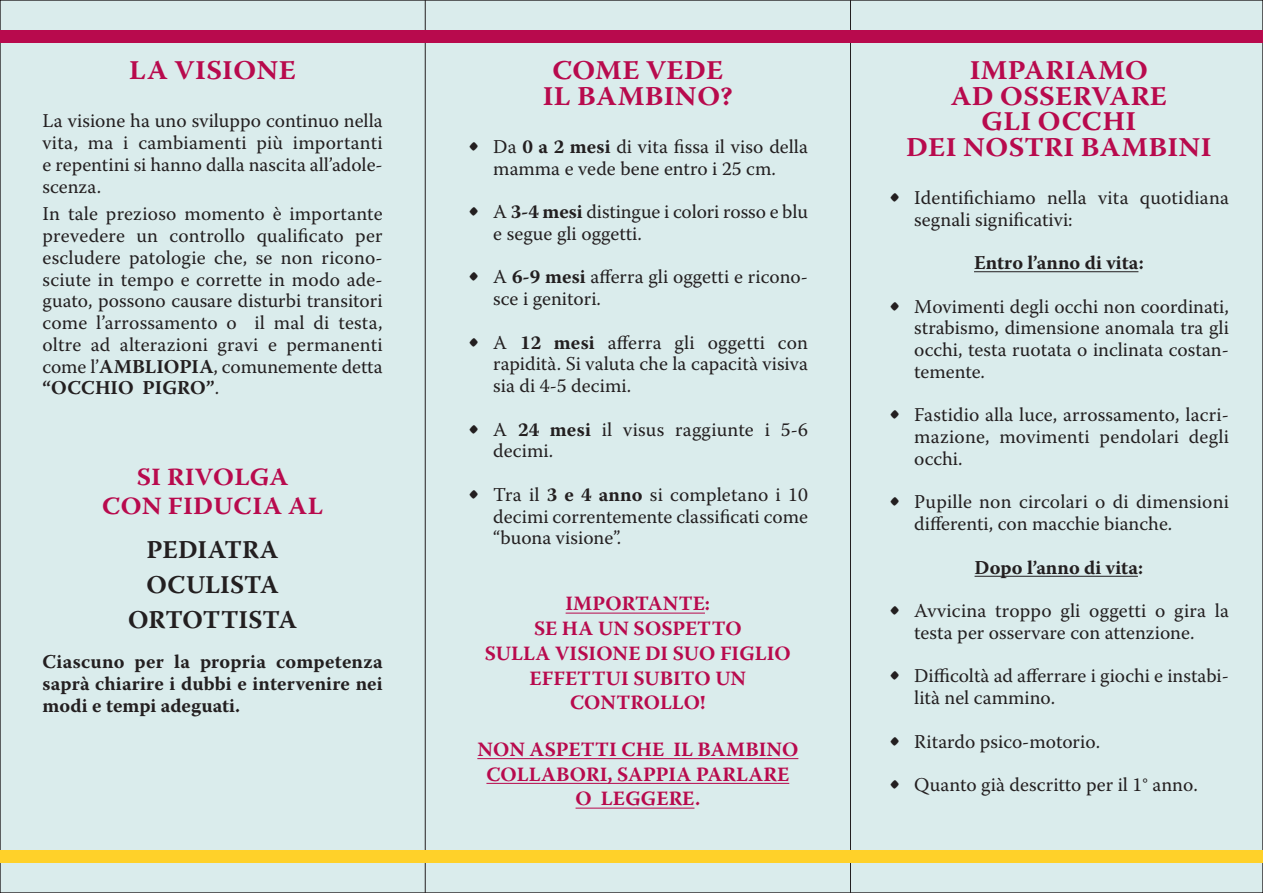
<style>
.page{position:relative;width:1263px;height:893px;background:#daecec}
.page>*{position:absolute;margin:0;border:0;box-sizing:border-box;transform-origin:0 0}
.t1{font:700 27px/25.5px "Warnock Pro";letter-spacing:.01em;color:#b80a4d;text-align:center;scale:1.05 1}
.t2{font:700 25.5px/35.2px "Warnock Pro";color:#231f20;text-align:center}
.t3{font:700 24.75px/28.5px "Warnock Pro";letter-spacing:.01em;color:#b80a4d;text-align:center;scale:1.05 1}
.t4{font:700 20.25px/24.8px "Warnock Pro";color:#b80a4d;text-align:center}
.t5{font:19.5px/21.8px "Warnock Pro";color:#231f20;text-align:justify}
.t6{font:700 19.5px/21.8px "Warnock Pro";letter-spacing:.005em;color:#231f20;text-align:justify}
.s1{font-weight:700}
.s2{font-size:30px}
</style>
<div class="page">
<hr style="left:425px;top:0;width:1px;height:893px;background:#231f20">
<hr style="left:850px;top:0;width:1px;height:893px;background:#231f20">
<hr style="left:566px;top:613px;width:139px;height:1px;background:#b80a4d">
<hr style="left:477px;top:758px;width:321px;height:1px;background:#b80a4d">
<hr style="left:486px;top:783px;width:303px;height:1px;background:#b80a4d">
<hr style="left:575px;top:808px;width:119px;height:1px;background:#b80a4d">
<hr style="left:974px;top:271px;width:164px;height:1px;background:#231f20">
<hr style="left:974px;top:576px;width:164px;height:1px;background:#231f20">
<div style="left:0;top:30px;width:1263px;height:13px;background:#b80a4d"></div>
<div style="left:0;top:850px;width:1263px;height:13px;background:#ffd129"></div>
<h1 class="t1" style="left:129px;top:60px;width:160px">LA VISIONE</h1>
<p class="t5" style="left:43px;top:112px;width:342px">La visione ha uno sviluppo continuo nella vita, ma i cambiamenti più importanti e repentini si hanno dalla nascita all’adole&shy;scenza.</p>
<p class="t5" style="left:43px;top:205px;width:342px">In tale prezioso momento è importante prevedere un controllo qualificato per escludere patologie che, se non ricono&shy;sciute in tempo e corrette in modo ade&shy;guato, possono causare disturbi transitori come l’arrossamento o il mal di testa, oltre ad alterazioni gravi e permanenti come l’<span class="s1">AMBLIOPIA</span>, comunemente detta <span class="s1">“OCCHIO PIGRO”</span>.</p>
<p class="t3" style="left:102px;top:465px;width:212px">SI RIVOLGA<br>CON FIDUCIA AL</p>
<h2 class="t2" style="left:128px;top:534px;width:171px">PEDIATRA<br>OCULISTA<br>ORTOTTISTA</h2>
<p class="t6" style="left:43px;top:653px;width:342px">Ciascuno per la propria competenza saprà chiarire i dubbi e intervenire nei modi e tempi adeguati.</p>
<h1 class="t1" style="left:543px;top:60px;width:183px">COME VEDE<br>IL BAMBINO?</h1>
<p class="t5" style="left:468px;top:137px;width:342px;text-align:center"><span class="s2">•</span> Da <span class="s1">0 a 2 mesi</span> di vita fissa il viso della mamma e vede bene entro i 25 cm.</p>
<p class="t5" style="left:493px;top:203px;width:316px;text-indent:-26px"><span class="s2">•</span> A <span class="s1">3-4 mesi</span> distingue i colori rosso e blu e segue gli oggetti.</p>
<p class="t5" style="left:493px;top:268px;width:316px;text-indent:-26px"><span class="s2">•</span> A <span class="s1">6-9 mesi</span> afferra gli oggetti e ricono&shy;sce i genitori.</p>
<p class="t5" style="left:493px;top:333px;width:316px;text-indent:-26px"><span class="s2">•</span> A <span class="s1">12 mesi</span> afferra gli oggetti con rapidità. Si valuta che la capacità visiva sia di 4-5 decimi.</p>
<p class="t5" style="left:493px;top:420px;width:316px;text-indent:-26px"><span class="s2">•</span> A <span class="s1">24 mesi</span> il visus raggiunte i 5-6 decimi.</p>
<p class="t5" style="left:493px;top:485px;width:316px;text-indent:-26px"><span class="s2">•</span> Tra il <span class="s1">3 e 4 anno</span> si completano i 10 decimi correntemente classificati come “buona visione”.</p>
<p class="t4" style="left:485px;top:593px;width:307px">IMPORTANTE:<br>SE HA UN SOSPETTO<br>SULLA VISIONE DI SUO FIGLIO<br>EFFETTUI SUBITO UN<br>CONTROLLO!</p>
<p class="t4" style="left:477px;top:739px;width:323px">NON ASPETTI CHE IL BAMBINO<br>COLLABORI, SAPPIA PARLARE<br>O LEGGERE.</p>
<h1 class="t1" style="left:906px;top:60px;width:292px">IMPARIAMO<br>AD OSSERVARE<br>GLI OCCHI<br>DEI NOSTRI BAMBINI</h1>
<p class="t5" style="left:914px;top:188px;width:316px;text-indent:-26px"><span class="s2">•</span> Identifichiamo nella vita quotidiana segnali significativi:</p>
<p class="t6" style="left:974px;top:254px;width:171px">Entro l’anno di vita:</p>
<p class="t5" style="left:914px;top:297px;width:316px;text-indent:-26px"><span class="s2">•</span> Movimenti degli occhi non coordinati, strabismo, dimensione anomala tra gli occhi, testa ruotata o inclinata costan&shy;temente.</p>
<p class="t5" style="left:914px;top:406px;width:316px;text-indent:-26px"><span class="s2">•</span> Fastidio alla luce, arrossamento, lacri&shy;mazione, movimenti pendolari degli occhi.</p>
<p class="t5" style="left:914px;top:493px;width:316px;text-indent:-26px"><span class="s2">•</span> Pupille non circolari o di dimensioni differenti, con macchie bianche.</p>
<p class="t6" style="left:974px;top:558px;width:170px">Dopo l’anno di vita:</p>
<p class="t5" style="left:889px;top:602px;width:342px;text-align:center"><span class="s2">•</span> Avvicina troppo gli oggetti o gira la testa per osservare con attenzione.</p>
<p class="t5" style="left:914px;top:667px;width:316px;text-indent:-26px"><span class="s2">•</span> Difficoltà ad afferrare i giochi e instabi&shy;lità nel cammino.</p>
<p class="t5" style="left:889px;top:732px;width:213px"><span class="s2">•</span> Ritardo psico-motorio.</p>
<p class="t5" style="left:889px;top:776px;width:311px"><span class="s2">•</span> Quanto già descritto per il 1° anno.</p>
</div>
